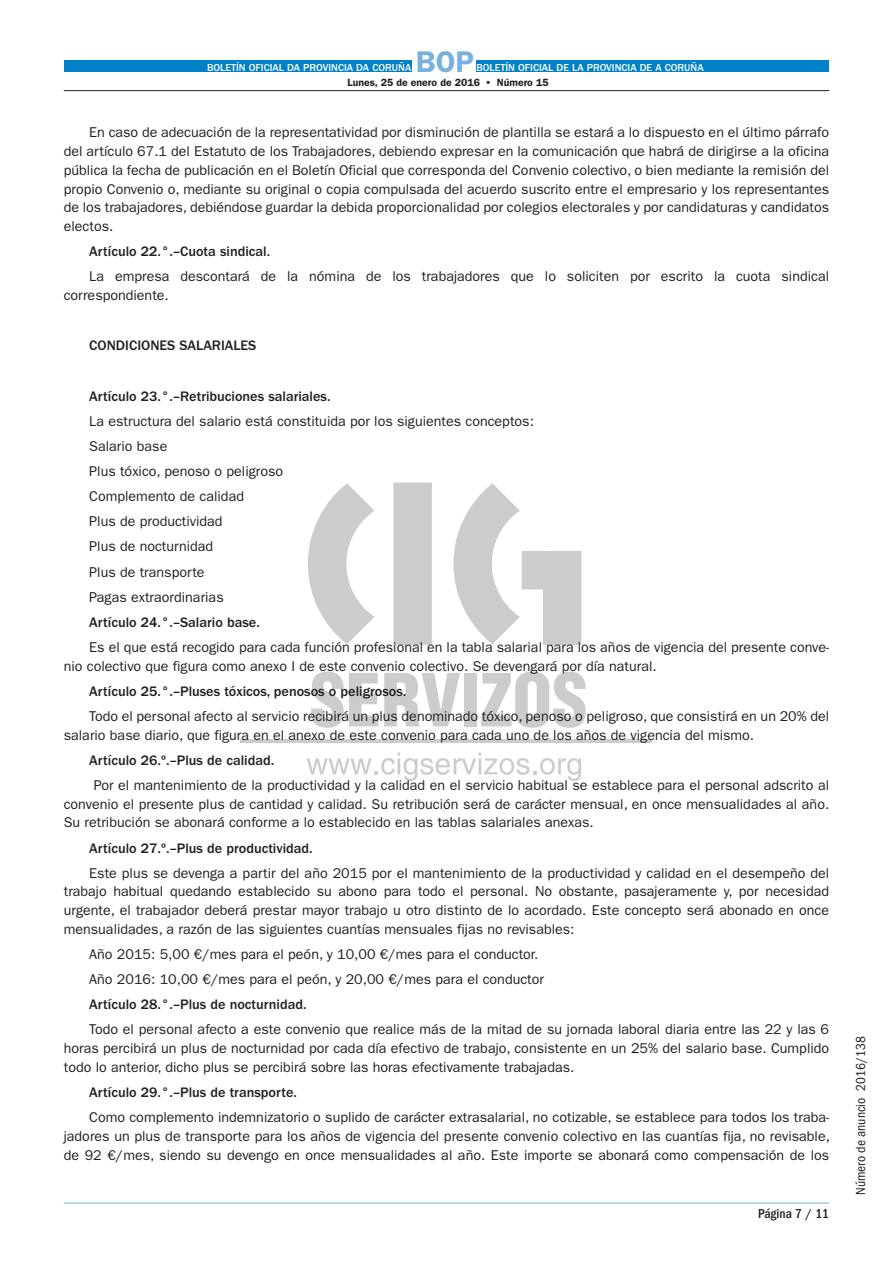
<style>
.page{position:relative;width:893px;height:1263px;background:#fff}
.page>*{position:absolute;margin:0;border:0;box-sizing:border-box;transform-origin:0 0}
.t1{font:600 30px "ITC Franklin Gothic Std";color:#78b1df}
.t2{font:14.25px/18.8px "ITC Franklin Gothic Std";color:#231f20;text-align:justify}
.t3{font:500 14.25px "ITC Franklin Gothic Std";color:#231f20}
.t4{font:condensed 13.5px "ITC Franklin Gothic Std";color:#231f20}
.t5{font:500 condensed 13.5px "ITC Franklin Gothic Std";color:#231f20}
.t6{font:500 10.5px "ITC Franklin Gothic Std";color:#fff}
.t7{font:600 10.5px "ITC Franklin Gothic Std";color:#231f20}
</style>
<div class="page">
<svg style="left:308px;top:483px;width:273px;height:162px"></svg>
<hr style="left:240px;top:739px;width:411px;height:3px;background:#ccc">
<svg style="left:307px;top:752px;width:274px;height:29px"></svg>
<svg style="left:311px;top:672px;width:149px;height:56px"></svg>
<div style="left:464px;top:673px;width:13px;height:53px;background:#ccc"></div>
<svg style="left:481px;top:672px;width:105px;height:56px"></svg>
<div style="left:64px;top:60px;width:347px;height:12px;background:#0081c8"></div>
<div style="left:476px;top:60px;width:353px;height:12px;background:#0081c8"></div>
<hr style="left:64px;top:90px;width:765px;height:1px;background:#231f20">
<hr style="left:64px;top:1203px;width:765px;height:1px;background:#76b1df">
<p class="t6" style="left:207px;top:62px;width:206px">BOLETÍN OFICIAL DA PROVINCIA DA CORUÑA</p>
<h1 class="t1" style="left:416px;top:44px;width:60px">BOP</h1>
<p class="t6" style="left:476px;top:62px;width:229px">BOLETÍN OFICIAL DE LA PROVINCIA DE A CORUÑA</p>
<p class="t7" style="left:347px;top:76px;width:203px">Lunes, 25 de enero de 2016 • Número 15</p>
<p class="t2" style="left:64px;top:123px;width:767px;text-indent:26px">En caso de adecuación de la representatividad por disminución de plantilla se estará a lo dispuesto en el último párrafo del artículo 67.1 del Estatuto de los Trabajadores, debiendo expresar en la comunicación que habrá de dirigirse a la oficina pública la fecha de publicación en el Boletín Oficial que corresponda del Convenio colectivo, o bien mediante la remisión del propio Convenio o, mediante su original o copia compulsada del acuerdo suscrito entre el empresario y los representantes de los trabajadores, debiéndose guardar la debida proporcionalidad por colegios electorales y por candidaturas y candidatos electos.</p>
<p class="t3" style="left:89px;top:244px;width:182px">Artículo 22.°.–Cuota sindical.</p>
<p class="t2" style="left:64px;top:267px;width:767px;text-indent:26px">La empresa descontará de la nómina de los trabajadores que lo soliciten por escrito la cuota sindical correspondiente.</p>
<p class="t3" style="left:89px;top:338px;width:169px">CONDICIONES SALARIALES</p>
<p class="t3" style="left:89px;top:388px;width:243px">Artículo 23.°.–Retribuciones salariales.</p>
<p class="t2" style="left:89px;top:408px;width:446px;line-height:25px;text-align:left">La estructura del salario está constituida por los siguientes conceptos:<br>Salario base<br>Plus tóxico, penoso o peligroso<br>Complemento de calidad<br>Plus de productividad<br>Plus de nocturnidad<br>Plus de transporte<br>Pagas extraordinarias</p>
<p class="t3" style="left:89px;top:614px;width:172px">Artículo 24.°.–Salario base.</p>
<p class="t2" style="left:64px;top:638px;width:767px;text-indent:26px">Es el que está recogido para cada función profesional en la tabla salarial para los años de vigencia del presente conve&shy;nio colectivo que figura como anexo I de este convenio colectivo. Se devengará por día natural.</p>
<p class="t3" style="left:89px;top:683px;width:319px">Artículo 25.°.–Pluses tóxicos, penosos o peligrosos.</p>
<p class="t2" style="left:64px;top:707px;width:767px;text-indent:26px">Todo el personal afecto al servicio recibirá un plus denominado tóxico, penoso o peligroso, que consistirá en un 20% del salario base diario, que figura en el anexo de este convenio para cada uno de los años de vigencia del mismo.</p>
<p class="t3" style="left:89px;top:752px;width:187px">Artículo 26.º.–Plus de calidad.</p>
<p class="t2" style="left:64px;top:776px;width:767px;text-indent:30px">Por el mantenimiento de la productividad y la calidad en el servicio habitual se establece para el personal adscrito al convenio el presente plus de cantidad y calidad. Su retribución será de carácter mensual, en once mensualidades al año.<br>Su retribución se abonará conforme a lo establecido en las tablas salariales anexas.</p>
<p class="t3" style="left:89px;top:840px;width:225px">Artículo 27.º.–Plus de productividad.</p>
<p class="t2" style="left:64px;top:863px;width:767px;text-indent:26px">Este plus se devenga a partir del año 2015 por el mantenimiento de la productividad y calidad en el desempeño del trabajo habitual quedando establecido su abono para todo el personal. No obstante, pasajeramente y, por necesidad urgente, el trabajador deberá prestar mayor trabajo u otro distinto de lo acordado. Este concepto será abonado en once mensualidades, a razón de las siguientes cuantías mensuales fijas no revisables:</p>
<p class="t2" style="left:89px;top:942px;width:456px;line-height:25px">Año 2015: 5,00 €/mes para el peón, y 10,00 €/mes para el conductor.<br>Año 2016: 10,00 €/mes para el peón, y 20,00 €/mes para el conductor</p>
<p class="t3" style="left:89px;top:997px;width:219px">Artículo 28.°.–Plus de nocturnidad.</p>
<p class="t2" style="left:64px;top:1020px;width:767px;text-indent:26px">Todo el personal afecto a este convenio que realice más de la mitad de su jornada laboral diaria entre las 22 y las 6 horas percibirá un plus de nocturnidad por cada día efectivo de trabajo, consistente en un 25% del salario base. Cumplido todo lo anterior, dicho plus se percibirá sobre las horas efectivamente trabajadas.</p>
<p class="t3" style="left:89px;top:1084px;width:209px">Artículo 29.°.–Plus de transporte.</p>
<p class="t2" style="left:64px;top:1108px;width:768px;text-indent:26px">Como complemento indemnizatorio o suplido de carácter extrasalarial, no cotizable, se establece para todos los traba&shy;jadores un plus de transporte para los años de vigencia del presente convenio colectivo en las cuantías fija, no revisable, de 92 €/mes, siendo su devengo en once mensualidades al año. Este importe se abonará como compensación de los</p>
<p class="t5" style="left:758px;top:1206px;width:73px">Página 7 / 11</p>
<p class="t4" style="left:853px;top:1195px;width:160px;rotate:-90deg">Número de anuncio 2016/138</p>
</div>
